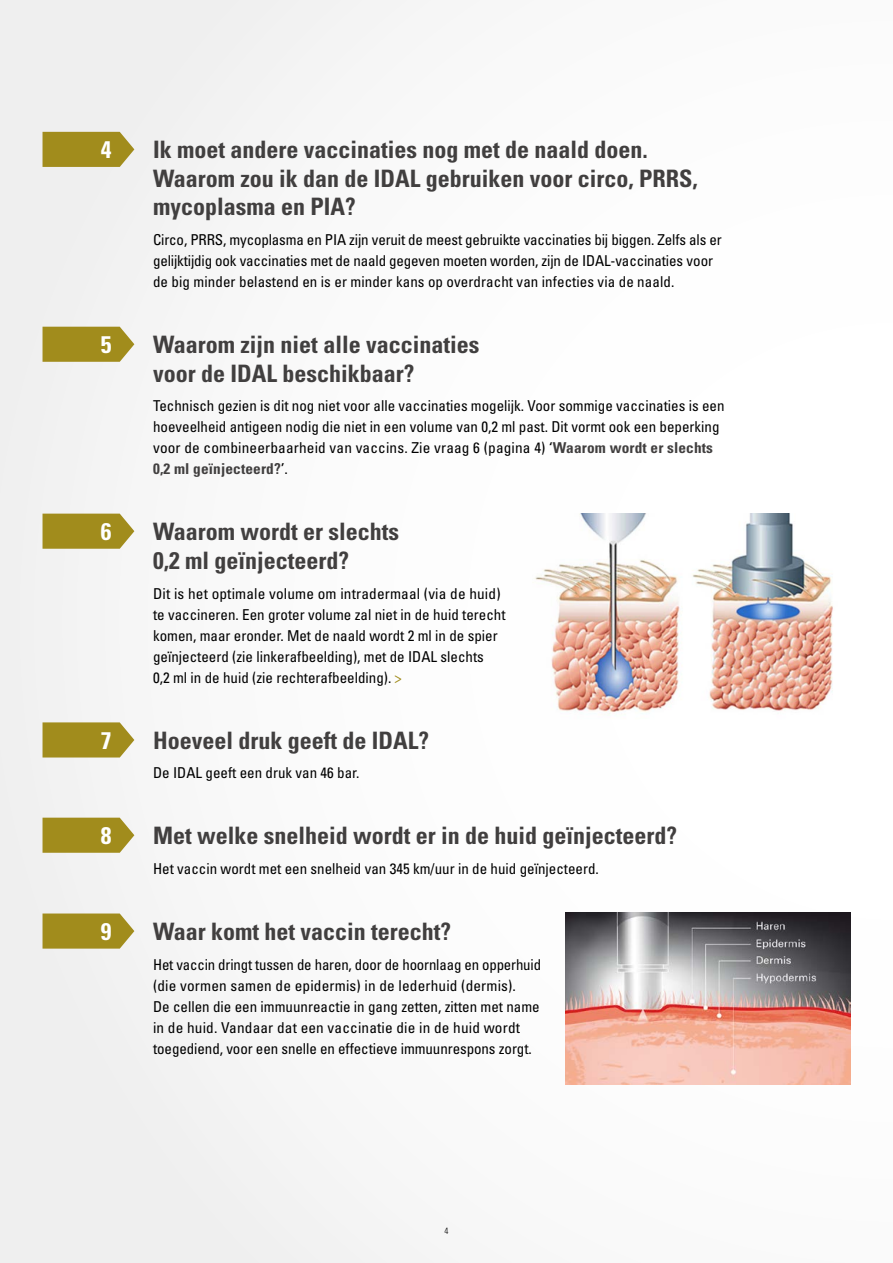
<style>
.page{position:relative;width:893px;height:1263px;background:#fafafa}
.page>*{position:absolute;margin:0;border:0;box-sizing:border-box;transform-origin:0 0}
.t1{font:700 condensed 24px/28.8px "Univers LT Std";color:#413f3f}
.t2{font:700 condensed 24px "Univers LT Std";color:#fff}
.t3{font:condensed 15px/21px "Univers LT Std";color:#000}
.t4{font:300 condensed 9px "Univers LT Std";color:#000}
.s1{font-weight:700;color:#413f3f}
.s2{color:#a18c1c}
</style>
<div class="page">
<svg style="left:43px;top:132px;width:91px;height:35px;background:#a7932c"></svg>
<svg style="left:43px;top:327px;width:91px;height:35px;background:#a7942d"></svg>
<svg style="left:43px;top:514px;width:91px;height:35px;background:#a7942d"></svg>
<img style="left:535px;top:514px;width:298px;height:198px">
<svg style="left:43px;top:722px;width:91px;height:35px;background:#a8952e"></svg>
<svg style="left:43px;top:818px;width:91px;height:35px;background:#a7942d"></svg>
<svg style="left:43px;top:913px;width:91px;height:36px;background:#a99631"></svg>
<img style="left:566px;top:912px;width:284px;height:172px">
<h1 class="t2" style="left:101px;top:135px;width:12px">4</h1>
<h1 class="t1" style="left:153px;top:135px;width:546px">Ik moet andere vaccinaties nog met de naald doen.<br>Waarom zou ik dan de IDAL gebruiken voor circo, PRRS, mycoplasma en PIA?</h1>
<p class="t3" style="left:153px;top:229px;width:570px">Circo, PRRS, mycoplasma en PIA zijn veruit de meest gebruikte vaccinaties bij biggen. Zelfs als er gelijktijdig ook vaccinaties met de naald gegeven moeten worden, zijn de IDAL-vaccinaties voor de big minder belastend en is er minder kans op overdracht van infecties via de naald.</p>
<h1 class="t2" style="left:101px;top:330px;width:12px">5</h1>
<h1 class="t1" style="left:153px;top:330px;width:328px">Waarom zijn niet alle vaccinaties voor de IDAL beschikbaar?</h1>
<p class="t3" style="left:153px;top:395px;width:573px">Technisch gezien is dit nog niet voor alle vaccinaties mogelijk. Voor sommige vaccinaties is een hoeveelheid antigeen nodig die niet in een volume van 0,2 ml past. Dit vormt ook een beperking voor de combineerbaarheid van vaccins. Zie vraag 6 (pagina 4) ‘<span class="s1">Waarom wordt er slechts 0,2 ml geïnjecteerd?</span>’.</p>
<h1 class="t2" style="left:101px;top:517px;width:12px">6</h1>
<h1 class="t1" style="left:153px;top:517px;width:248px">Waarom wordt er slechts<br>0,2 ml geïnjecteerd?</h1>
<p class="t3" style="left:153px;top:583px;width:354px">Dit is het optimale volume om intradermaal (via de huid) te vaccineren. Een groter volume zal niet in de huid terecht komen, maar eronder. Met de naald wordt 2 ml in de spier geïnjecteerd (zie linkerafbeelding), met de IDAL slechts<br>0,2 ml in de huid (zie rechterafbeelding). <span class="s2">&gt;</span></p>
<h1 class="t2" style="left:101px;top:725px;width:12px">7</h1>
<h1 class="t1" style="left:153px;top:726px;width:277px">Hoeveel druk geeft de IDAL?</h1>
<p class="t3" style="left:153px;top:762px;width:208px">De IDAL geeft een druk van 46 bar.</p>
<h1 class="t2" style="left:101px;top:821px;width:12px">8</h1>
<h1 class="t1" style="left:153px;top:821px;width:525px">Met welke snelheid wordt er in de huid geïnjecteerd?</h1>
<p class="t3" style="left:153px;top:858px;width:447px">Het vaccin wordt met een snelheid van 345 km/uur in de huid geïnjecteerd.</p>
<h1 class="t2" style="left:101px;top:917px;width:12px">9</h1>
<h1 class="t1" style="left:153px;top:917px;width:300px">Waar komt het vaccin terecht?</h1>
<p class="t3" style="left:153px;top:953px;width:390px">Het vaccin dringt tussen de haren, door de hoornlaag en opperhuid (die vormen samen de epidermis) in de lederhuid (dermis).<br>De cellen die een immuunreactie in gang zetten, zitten met name in de huid. Vandaar dat een vaccinatie die in de huid wordt toegediend, voor een snelle en effectieve immuunrespons zorgt.</p>
<p class="t4" style="left:444px;top:1226px;width:5px">4</p>
</div>
